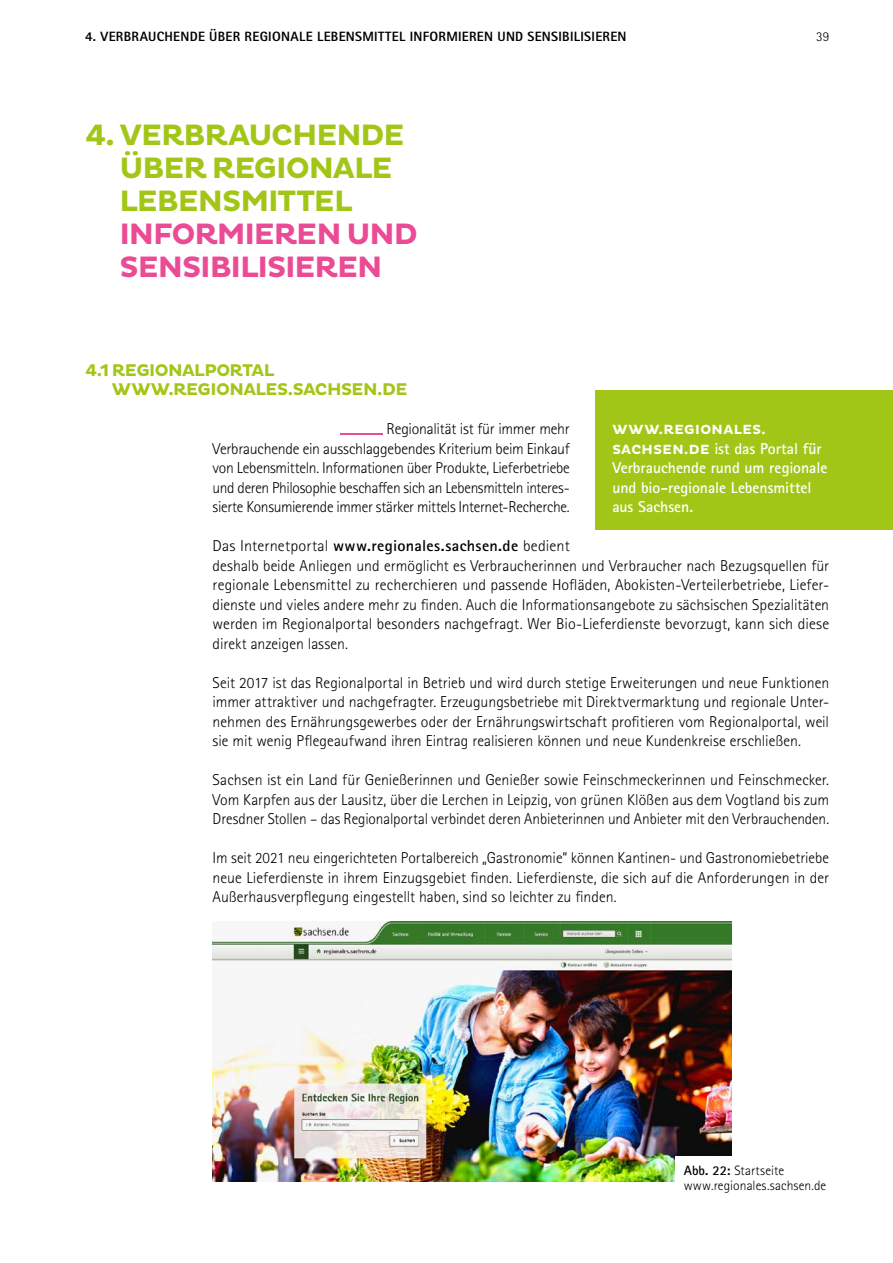
<style>
.page{position:relative;width:893px;height:1263px;background:#fff}
.page>*{position:absolute;margin:0;border:0;box-sizing:border-box;transform-origin:0 0}
.t1{font:700 30px/33px "Pluto";letter-spacing:-.04em;color:#a2c617}
.t2{font:700 17.25px/19.5px "Pluto";letter-spacing:-.035em;color:#a2c617}
.p_fließttext{font:300 15.75px/19.5px "Rotis Sans Serif Pro";color:#000;text-align:justify}
.t3{font:700 15.75px/19.5px "Rotis Sans Serif Pro";letter-spacing:-.005em;color:#fff}
.t4{font:800 13.5px "Rotis Sans Serif Pro";letter-spacing:.02em;color:#000}
.t5{font:300 13.5px/15px "Rotis Sans Serif Pro";letter-spacing:.005em;color:#000}
.t6{font:700 13.5px "Pluto";letter-spacing:.03em;color:#fff}
.s1{color:#ea4b94}
.s2{font-weight:700}
.s3{font-family:"Pluto";font-size:13.5px}
</style>
<div class="page">
<img style="left:213px;top:921px;width:518px;height:260px">
<div style="left:675px;top:1156px;width:218px;height:49px;background:#fff"></div>
<hr style="left:340px;top:433px;width:43px;height:1px;background:#ea4b94">
<div style="left:595px;top:390px;width:298px;height:140px;background:#a2c617"></div>
<p class="t4" style="left:85px;top:28px;width:543px">4. VERBRAUCHENDE ÜBER REGIONALE LEBENSMITTEL INFORMIEREN UND SENSIBILISIEREN</p>
<h1 class="t1" style="left:120px;top:119px;width:300px;text-indent:-34px">4. VERBRAUCHENDE<br>ÜBER REGIONALE<br>LEBENSMITTEL<br><span class="s1">INFORMIEREN UND<br>SENSIBILISIEREN</span></h1>
<p class="t5" style="left:816px;top:29px;width:15px">39</p>
<h2 class="t2" style="left:112px;top:361px;width:297px;text-indent:-27px">4.1 REGIONALPORTAL<br>WWW.REGIONALES.SACHSEN.DE</h2>
<p class="p_fließttext" style="left:213px;top:419px;width:359px;text-indent:174px">Regionalität ist für immer mehr Verbrauchende ein ausschlaggebendes Kriterium beim Einkauf von Lebensmitteln. Informationen über Produkte, Lieferbetriebe und deren Philosophie beschaffen sich an Lebensmitteln interes&shy;sierte Konsumierende immer stärker mittels Internet-Recherche.</p>
<p class="p_fließttext" style="left:213px;top:536px;width:618px;text-align:left">Das Internetportal <span class="s2">www.regionales.sachsen.de</span> bedient<br>deshalb beide Anliegen und ermöglicht es Verbraucherinnen und Verbraucher nach Bezugsquellen für regionale Lebensmittel zu recherchieren und passende Hofläden, Abokisten-Verteilerbetriebe, Liefer&shy;dienste und vieles andere mehr zu finden. Auch die Informationsangebote zu sächsischen Spezialitäten werden im Regionalportal besonders nachgefragt. Wer Bio-Lieferdienste bevorzugt, kann sich diese direkt anzeigen lassen.</p>
<p class="p_fließttext" style="left:213px;top:673px;width:618px">Seit 2017 ist das Regionalportal in Betrieb und wird durch stetige Erweiterungen und neue Funktionen immer attraktiver und nachgefragter. Erzeugungsbetriebe mit Direktvermarktung und regionale Unter&shy;nehmen des Ernährungsgewerbes oder der Ernährungswirtschaft profitieren vom Regionalportal, weil sie mit wenig Pflegeaufwand ihren Eintrag realisieren können und neue Kundenkreise erschließen.</p>
<p class="p_fließttext" style="left:213px;top:770px;width:618px">Sachsen ist ein Land für Genießerinnen und Genießer sowie Feinschmeckerinnen und Feinschmecker.<br>Vom Karpfen aus der Lausitz, über die Lerchen in Leipzig, von grünen Klößen aus dem Vogtland bis zum Dresdner Stollen – das Regionalportal verbindet deren Anbieterinnen und Anbieter mit den Verbrauchenden.</p>
<p class="p_fließttext" style="left:213px;top:848px;width:618px">Im seit 2021 neu eingerichteten Portalbereich „Gastronomie“ können Kantinen- und Gastronomiebetriebe neue Lieferdienste in ihrem Einzugsgebiet finden. Lieferdienste, die sich auf die Anforderungen in der Außerhausverpflegung eingestellt haben, sind so leichter zu finden.</p>
<p class="t6" style="left:612px;top:422px;width:155px">WWW.REGIONALES.</p>
<p class="t3" style="left:612px;top:439px;width:216px"><span class="s3">SACHSEN.DE</span> ist das Portal für<br>Verbrauchende rund um regionale und bio-regionale Lebensmittel aus Sachsen.</p>
<p class="t5" style="left:684px;top:1163px;width:144px"><span class="s2">Abb. 22:</span> Startseite www.regionales.sachsen.de</p>
</div>
